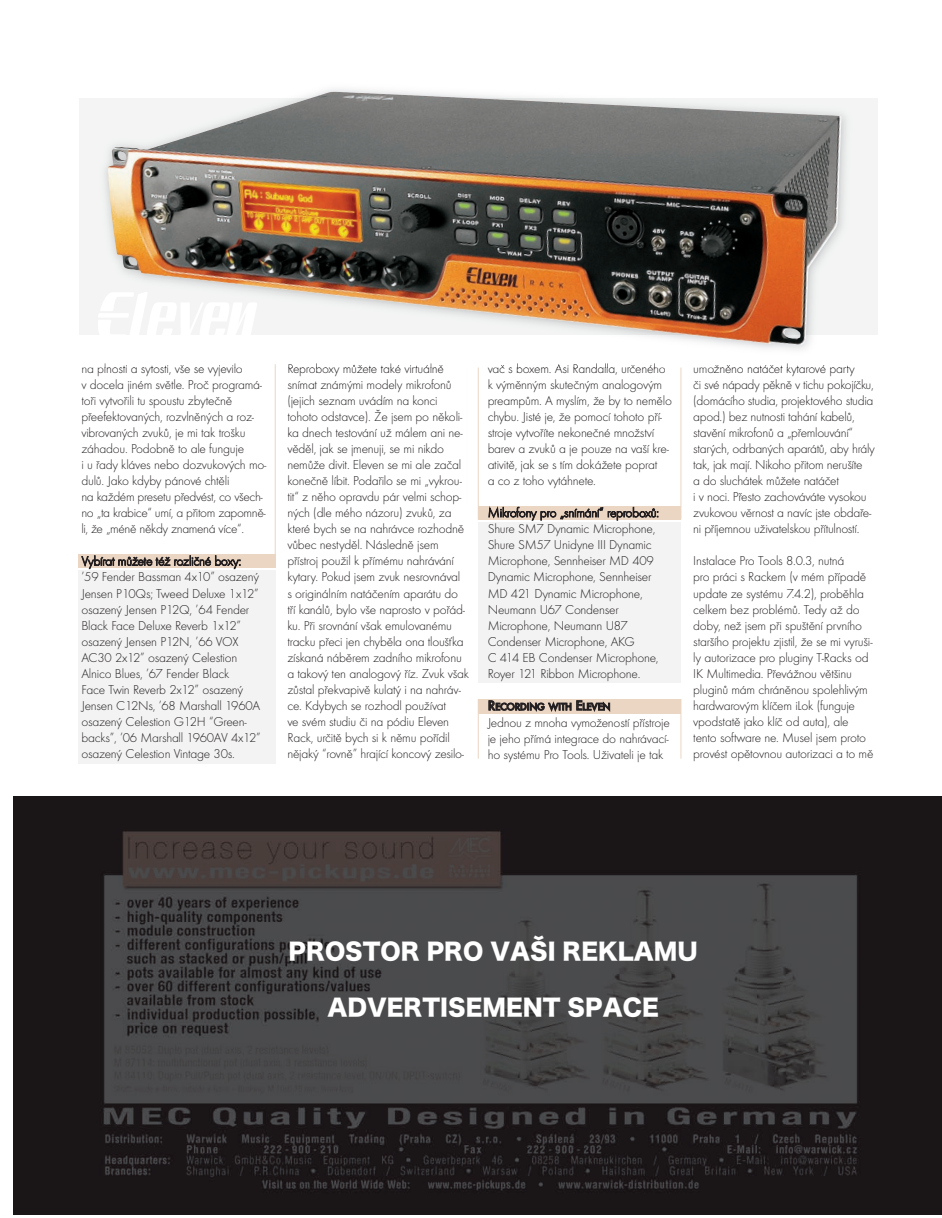
<style>
.page{position:relative;width:942px;height:1218px;background:#fff}
.page>*{position:absolute;margin:0;border:0;box-sizing:border-box;transform-origin:0 0}
.t1{font:22.95px "Hira Kaku Std W8";color:#fff}
.t2{font:13.35px/16px "Futura TCE Ligh";letter-spacing:-.015em;color:#231f20}
.t3{font:500 10.65px "Futura TCE";letter-spacing:-.025em;color:#231f20}
.s1{font-size:14.25px}
</style>
<div class="page">
<div style="left:478px;top:699px;width:202px;height:14px;background:#ebd6c4"></div>
<div style="left:78px;top:554px;width:197px;height:14px;background:#ebd6c4"></div>
<div style="left:478px;top:505px;width:202px;height:14px;background:#ebd6c4"></div>
<div style="left:78px;top:570px;width:197px;height:193px;background:#f3f3f3"></div>
<div style="left:478px;top:522px;width:202px;height:160px;background:#f3f3f3"></div>
<img style="left:14px;top:796px;width:927px;height:418px">
<img style="left:104px;top:363px;width:62px;height:4px">
<img style="left:288px;top:363px;width:83px;height:4px">
<img style="left:501px;top:363px;width:77px;height:4px">
<img style="left:715px;top:365px;width:58px;height:2px">
<img style="left:107px;top:92px;width:734px;height:253px">
<img style="left:100px;top:292px;width:159px;height:47px">
<hr style="left:275px;top:364px;width:1px;height:204px;background:#ebd6c4">
<hr style="left:477px;top:367px;width:1px;height:152px;background:#ebd6c4">
<hr style="left:477px;top:699px;width:1px;height:59px;background:#ebd6c4">
<hr style="left:680px;top:699px;width:1px;height:59px;background:#ebd6c4">
<hr style="left:680px;top:367px;width:1px;height:152px;background:#ebd6c4">
<p class="t2" style="left:81px;top:360px;width:186px">na plnosti a sytosti, vše se vyjevilo<br>v docela jiném světle. Proč programá&shy;toři vytvořili tu spoustu zbytečně přeefektovaných, rozvlněných a roz&shy;vibrovaných zvuků, je mi tak trošku záhadou. Podobně to ale funguje<br>i u řady kláves nebo dozvukových mo&shy;dulů. Jako kdyby pánové chtěli<br>na každém presetu předvést, co všech&shy;no „ta krabice“ umí, a přitom zapomně&shy;li, že „méně někdy znamená více“.</p>
<p class="t2" style="left:81px;top:553px;width:181px">Vybírat můžete též rozličné boxy: ’59 Fender Bassman 4x10” osazený<br>Jensen P10Qs; Tweed Deluxe 1x12” osazený Jensen P12Q, ’64 Fender<br>Black Face Deluxe Reverb 1x12” osazený Jensen P12N, ’66 VOX<br>AC30 2x12” osazený Celestion<br>Alnico Blues, ’67 Fender Black<br>Face Twin Reverb 2x12” osazený<br>Jensen C12Ns, ’68 Marshall 1960A osazený Celestion G12H “Green&shy;backs”, ’06 Marshall 1960AV 4x12” osazený Celestion Vintage 30s.</p>
<p class="t2" style="left:287px;top:360px;width:183px">Reproboxy můžete také virtuálně snímat známými modely mikrofonů (jejich seznam uvádím na konci tohoto odstavce). Že jsem po několi&shy;ka dnech testování už málem ani ne&shy;věděl, jak se jmenuji, se mi nikdo nemůže divit. Eleven se mi ale začal konečně líbit. Podařilo se mi „vykrou&shy;tit“ z něho opravdu pár velmi schop&shy;ných (dle mého názoru) zvuků, za které bych se na nahrávce rozhodně vůbec nestyděl. Následně jsem přístroj použil k přímému nahrávání kytary. Pokud jsem zvuk nesrovnával<br>s originálním natáčením aparátu do tří kanálů, bylo vše naprosto v pořád&shy;ku. Při srovnání však emulovanému tracku přeci jen chyběla ona tloušťka získaná náběrem zadního mikrofonu a takový ten analogový říz. Zvuk však zůstal překvapivě kulatý i na nahráv&shy;ce. Kdybych se rozhodl používat<br>ve svém studiu či na pódiu Eleven Rack, určitě bych si k němu pořídil nějaký “rovně” hrající koncový zesilo-</p>
<p class="t2" style="left:487px;top:360px;width:186px">vač s boxem. Asi Randalla, určeného k výměnným skutečným analogovým preampům. A myslím, že by to nemělo chybu. Jisté je, že pomocí tohoto pří&shy;stroje vytvoříte nekonečné množství barev a zvuků a je pouze na vaší kre&shy;ativitě, jak se s tím dokážete poprat<br>a co z toho vytáhnete.</p>
<p class="t2" style="left:487px;top:504px;width:173px">Mikrofony pro „snímání” reproboxů:<br>Shure SM7 Dynamic Microphone,<br>Shure SM57 Unidyne III Dynamic<br>Microphone, Sennheiser MD 409<br>Dynamic Microphone, Sennheiser<br>MD 421 Dynamic Microphone,<br>Neumann U67 Condenser<br>Microphone, Neumann U87<br>Condenser Microphone, AKG<br>C 414 EB Condenser Microphone,<br>Royer 121 Ribbon Microphone.</p>
<p class="t3" style="left:487px;top:700px;width:124px"><span class="s1">R</span>ECORDING WITH <span class="s1">E</span>LEVEN</p>
<p class="t2" style="left:487px;top:714px;width:184px;text-align:justify">Jednou z mnoha vymožeností přístroje je jeho přímá integrace do nahrávací&shy;ho systému Pro Tools. Uživateli je tak</p>
<p class="t2" style="left:693px;top:360px;width:183px">umožněno natáčet kytarové party<br>či své nápady pěkně v tichu pokojíčku, (domácího studia, projektového studia apod.) bez nutnosti tahání kabelů, stavění mikrofonů a „přemlouvání“ starých, odrbaných aparátů, aby hrály tak, jak mají. Nikoho přitom nerušíte<br>a do sluchátek můžete natáčet<br>i v noci. Přesto zachováváte vysokou zvukovou věrnost a navíc jste obdaře&shy;ni příjemnou uživatelskou přítulností.</p>
<p class="t2" style="left:693px;top:553px;width:182px">Instalace Pro Tools 8.0.3, nutná<br>pro práci s Rackem (v mém případě update ze systému 7.4.2), proběhla celkem bez problémů. Tedy až do doby, než jsem při spuštění prvního staršího projektu zjistil, že se mi vyruši&shy;ly autorizace pro pluginy T-Racks od IK Multimedia. Převážnou většinu pluginů mám chráněnou spolehlivým hardwarovým klíčem iLok (funguje vpodstatě jako klíč od auta), ale tento software ne. Musel jsem proto provést opětovnou autorizaci a to mě</p>
<h1 class="t1" style="left:288px;top:939px;width:410px">PROSTOR PRO VAŠI REKLAMU</h1>
<h1 class="t1" style="left:327px;top:994px;width:333px">ADVERTISEMENT SPACE</h1>
</div>
